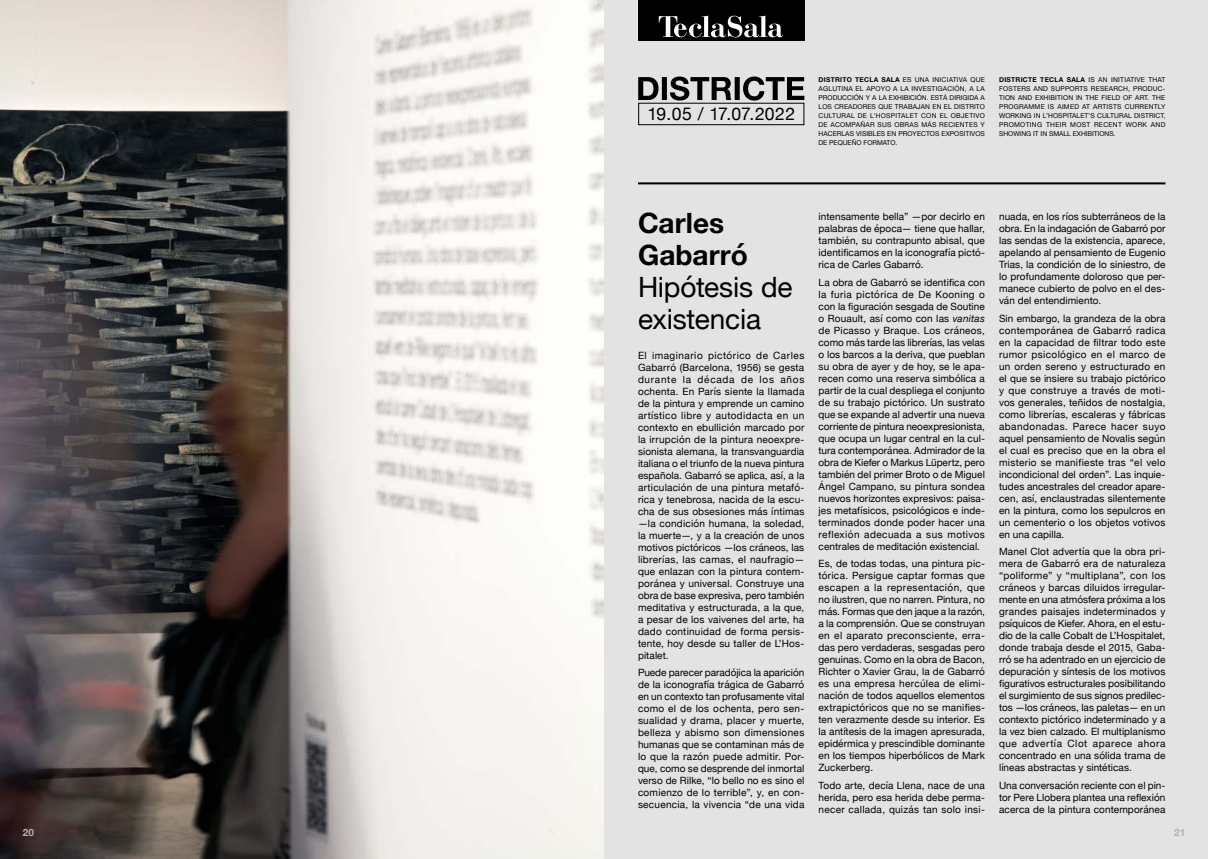
<style>
.page{position:relative;width:1208px;height:859px;background:#fff}
.page>*{position:absolute;margin:0;border:0;box-sizing:border-box;transform-origin:0 0}
.t1{font:28px/32px "Helvetica Neue";letter-spacing:-.005em;color:#000}
.t2{font:700 28px/32px "Helvetica Neue";letter-spacing:.005em;color:#000}
.t3{font:17.6px "Helvetica Neue";letter-spacing:.01em;color:#000}
.t4{font:10px/12px "Helvetica Neue";letter-spacing:.01em;color:#000;text-align:justify}
.t5{font:700 10px "Helvetica Neue";color:#b3b2b2}
.t6{font:6.7px/9px "Helvetica Neue";letter-spacing:.025em;color:#000;text-align:justify}
.s1{font-weight:700}
.s2{font-style:italic}
</style>
<div class="page">
<img style="left:0;top:0;width:604px;height:859px">
<div style="left:604px;top:0;width:604px;height:859px;background:#e3e3e3"></div>
<div style="left:638px;top:0;width:166px;height:41px;background:#000"></div>
<svg style="left:659px;top:15px;width:124px;height:22px"></svg>
<hr style="left:638px;top:182px;width:527px;height:2px;background:#000">
<svg style="left:638px;top:77px;width:166px;height:24px"></svg>
<div style="left:638px;top:103px;width:166px;height:22px;border:1px solid #000"></div>
<h2 class="t3" style="left:647px;top:101px;width:149px">19.05 / 17.07.2022</h2>
<p class="t6" style="left:818px;top:76px;width:168px"><span class="s1">DISTRITO TECLA SALA</span> ES UNA INICIATIVA QUE AGLUTINA EL APOYO A LA INVESTIGACIÓN, A LA PRODUCCIÓN Y A LA EXHIBICIÓN. ESTÁ DIRIGIDA A LOS CREADORES QUE TRABAJAN EN EL DISTRITO CULTURAL DE L’HOSPITALET CON EL OBJETIVO DE ACOMPAÑAR SUS OBRAS MÁS RECIENTES Y HACERLAS VISIBLES EN PROYECTOS EXPOSITIVOS DE PEQUEÑO FORMATO.</p>
<p class="t6" style="left:999px;top:76px;width:168px;text-align:left"><span class="s1">DISTRICTE TECLA SALA</span> IS AN INITIATIVE THAT FOSTERS AND SUPPORTS RESEARCH, PRODUC-TION AND EXHIBITION IN THE FIELD OF ART. THE PROGRAMME IS AIMED AT ARTISTS CURRENTLY WORKING IN L’HOSPITALET’S CULTURAL DISTRICT, PROMOTING THEIR MOST RECENT WORK AND SHOWING IT IN SMALL EXHIBITIONS.</p>
<h1 class="t2" style="left:638px;top:208px;width:111px">Carles<br>Gabarró</h1>
<h1 class="t1" style="left:638px;top:273px;width:156px">Hipótesis de existencia</h1>
<p class="t4" style="left:638px;top:350px;width:168px">El imaginario pictórico de Carles Gabarró (Barcelona, 1956) se gesta durante la década de los años ochenta. En París siente la llamada de la pintura y emprende un camino artístico libre y autodidacta en un contexto en ebullición marcado por la irrupción de la pintura neoexpre&shy;sionista alemana, la transvanguardia italiana o el triunfo de la nueva pintura española. Gabarró se aplica, así, a la articulación de una pintura metafó&shy;rica y tenebrosa, nacida de la escu&shy;cha de sus obsesiones más íntimas —la condición humana, la soledad, la muerte—, y a la creación de unos motivos pictóricos —los cráneos, las librerías, las camas, el naufragio— que enlazan con la pintura contem&shy;poránea y universal. Construye una obra de base expresiva, pero también meditativa y estructurada, a la que, a pesar de los vaivenes del arte, ha dado continuidad de forma persis&shy;tente, hoy desde su taller de L’Hos&shy;pitalet.</p>
<p class="t4" style="left:638px;top:667px;width:168px">Puede parecer paradójica la aparición de la iconografía trágica de Gabarró en un contexto tan profusamente vital como el de los ochenta, pero sen&shy;sualidad y drama, placer y muerte, belleza y abismo son dimensiones humanas que se contaminan más de lo que la razón puede admitir. Por&shy;que, como se desprende del inmortal verso de Rilke, “lo bello no es sino el comienzo de lo terrible”, y, en con&shy;secuencia, la vivencia “de una vida</p>
<p class="t4" style="left:818px;top:211px;width:168px">intensamente bella” —por decirlo en palabras de época— tiene que hallar, también, su contrapunto abisal, que identificamos en la iconografía pictó&shy;rica de Carles Gabarró.</p>
<p class="t4" style="left:818px;top:277px;width:168px">La obra de Gabarró se identifica con la furia pictórica de De Kooning o con la figuración sesgada de Soutine o Rouault, así como con las <span class="s2">vanitas </span>de Picasso y Braque. Los cráneos, como más tarde las librerías, las velas o los barcos a la deriva, que pueblan su obra de ayer y de hoy, se le apa&shy;recen como una reserva simbólica a partir de la cual despliega el conjunto de su trabajo pictórico. Un sustrato que se expande al advertir una nueva corriente de pintura neoexpresionista, que ocupa un lugar central en la cul&shy;tura contemporánea. Admirador de la obra de Kiefer o Markus Lüpertz, pero también del primer Broto o de Miguel Ángel Campano, su pintura sondea nuevos horizontes expresivos: paisa&shy;jes metafísicos, psicológicos e inde&shy;terminados donde poder hacer una reflexión adecuada a sus motivos centrales de meditación existencial.</p>
<p class="t4" style="left:818px;top:558px;width:168px">Es, de todas todas, una pintura pic&shy;tórica. Persigue captar formas que escapen a la representación, que no ilustren, que no narren. Pintura, no más. Formas que den jaque a la razón, a la comprensión. Que se construyan en el aparato preconsciente, erra&shy;das pero verdaderas, sesgadas pero genuinas. Como en la obra de Bacon, Richter o Xavier Grau, la de Gabarró es una empresa hercúlea de elimi&shy;nación de todos aquellos elementos extrapictóricos que no se manifies&shy;ten verazmente desde su interior. Es la antítesis de la imagen apresurada, epidérmica y prescindible dominante en los tiempos hiperbólicos de Mark Zuckerberg.</p>
<p class="t4" style="left:818px;top:780px;width:168px">Todo arte, decía Llena, nace de una herida, pero esa herida debe perma&shy;necer callada, quizás tan solo insi-</p>
<p class="t4" style="left:999px;top:211px;width:168px">nuada, en los ríos subterráneos de la obra. En la indagación de Gabarró por las sendas de la existencia, aparece, apelando al pensamiento de Eugenio Trias, la condición de lo siniestro, de lo profundamente doloroso que per&shy;manece cubierto de polvo en el des&shy;ván del entendimiento.</p>
<p class="t4" style="left:999px;top:313px;width:168px">Sin embargo, la grandeza de la obra contemporánea de Gabarró radica en la capacidad de filtrar todo este rumor psicológico en el marco de un orden sereno y estructurado en el que se insiere su trabajo pictórico y que construye a través de moti&shy;vos generales, teñidos de nostalgia, como librerías, escaleras y fábricas abandonadas. Parece hacer suyo aquel pensamiento de Novalis según el cual es preciso que en la obra el misterio se manifieste tras “el velo incondicional del orden”. Las inquie&shy;tudes ancestrales del creador apare&shy;cen, así, enclaustradas silentemente en la pintura, como los sepulcros en un cementerio o los objetos votivos en una capilla.</p>
<p class="t4" style="left:999px;top:546px;width:168px">Manel Clot advertía que la obra pri&shy;mera de Gabarró era de naturaleza “poliforme” y “multiplana”, con los cráneos y barcas diluidos irregular&shy;mente en una atmósfera próxima a los grandes paisajes indeterminados y psíquicos de Kiefer. Ahora, en el estu&shy;dio de la calle Cobalt de L’Hospitalet, donde trabaja desde el 2015, Gaba&shy;rró se ha adentrado en un ejercicio de depuración y síntesis de los motivos figurativos estructurales posibilitando el surgimiento de sus signos predilec&shy;tos —los cráneos, las paletas— en un contexto pictórico indeterminado y a la vez bien calzado. El multiplanismo que advertía Clot aparece ahora concentrado en una sólida trama de líneas abstractas y sintéticas.</p>
<p class="t4" style="left:999px;top:780px;width:168px">Una conversación reciente con el pin&shy;tor Pere Llobera plantea una reflexión acerca de la pintura contemporánea</p>
<p class="t5" style="left:23px;top:825px;width:13px">20</p>
<p class="t5" style="left:1174px;top:825px;width:13px">21</p>
</div>
